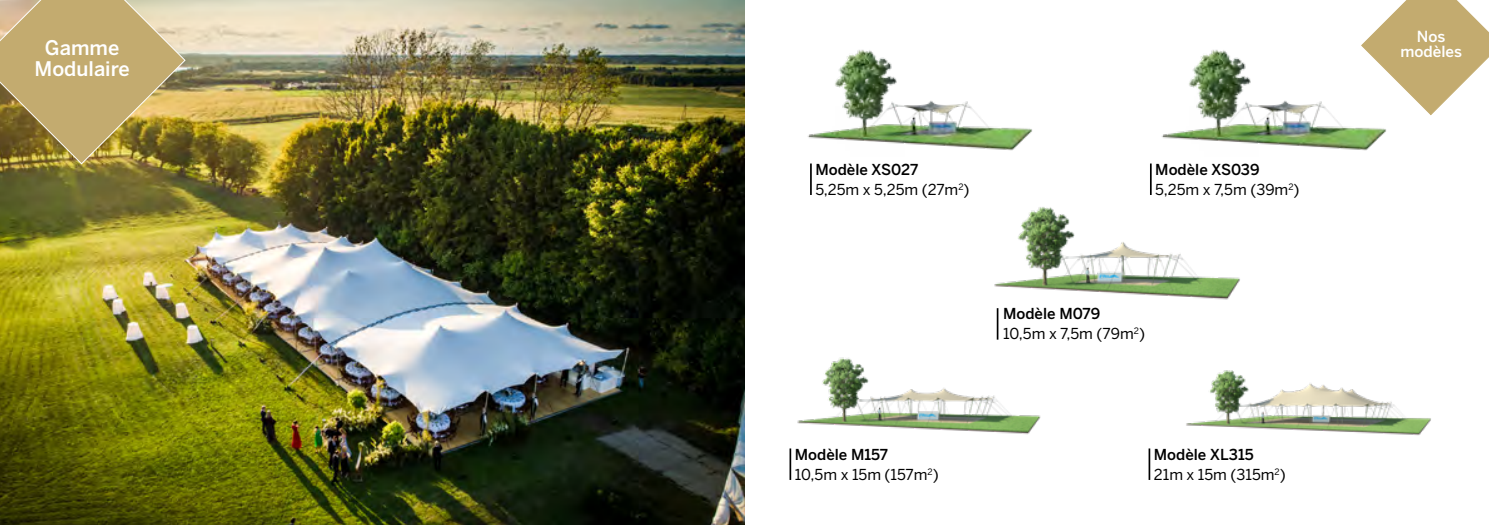
<style>
.page{position:relative;width:1489px;height:525px;background:#fff}
.page>*{position:absolute;margin:0;border:0;box-sizing:border-box;transform-origin:0 0}
.t1{font:500 20px/21.2px "Benton Sans";color:#fff;text-align:center}
.t2{font:500 15.25px/14.4px "Benton Sans";color:#fff;text-align:center}
.t3{font:15px "Benton Sans";color:#000}
.t4{font:500 15px "Benton Sans";color:#000}
</style>
<div class="page">
<img style="left:0;top:0;width:744px;height:524px">
<img style="left:1161px;top:50px;width:225px;height:101px">
<img style="left:0;top:0;width:186px;height:165px">
<img style="left:994px;top:207px;width:246px;height:104px">
<img style="left:791px;top:357px;width:250px;height:94px">
<img style="left:807px;top:50px;width:225px;height:101px">
<hr style="left:810px;top:163px;width:1px;height:32px;background:#000">
<hr style="left:996px;top:308px;width:2px;height:31px;background:#000">
<hr style="left:789px;top:448px;width:2px;height:31px;background:#000">
<svg style="left:1360px;top:0;width:128px;height:115px"></svg>
<img style="left:1186px;top:370px;width:245px;height:66px">
<hr style="left:1149px;top:163px;width:2px;height:32px;background:#000">
<hr style="left:1148px;top:448px;width:2px;height:31px;background:#000">
<h1 class="t1" style="left:34px;top:36px;width:97px">Gamme<br>Modulaire</h1>
<p class="t2" style="left:1400px;top:29px;width:63px">Nos modèles</p>
<p class="t4" style="left:815px;top:160px;width:104px">Modèle XS027</p>
<p class="t4" style="left:1155px;top:160px;width:106px">Modèle XS039</p>
<p class="t3" style="left:815px;top:180px;width:156px">5,25m x 5,25m (27m<sup>2</sup>)</p>
<p class="t3" style="left:1155px;top:180px;width:146px">5,25m x 7,5m (39m<sup>2</sup>)</p>
<p class="t4" style="left:1003px;top:305px;width:99px">Modèle M079</p>
<p class="t3" style="left:1003px;top:325px;width:143px">10,5m x 7,5m (79m<sup>2</sup>)</p>
<p class="t4" style="left:794px;top:445px;width:95px">Modèle M157</p>
<p class="t4" style="left:1153px;top:445px;width:101px">Modèle XL315</p>
<p class="t3" style="left:794px;top:465px;width:145px">10,5m x 15m (157m<sup>2</sup>)</p>
<p class="t3" style="left:1153px;top:465px;width:133px">21m x 15m (315m<sup>2</sup>)</p>
</div>
